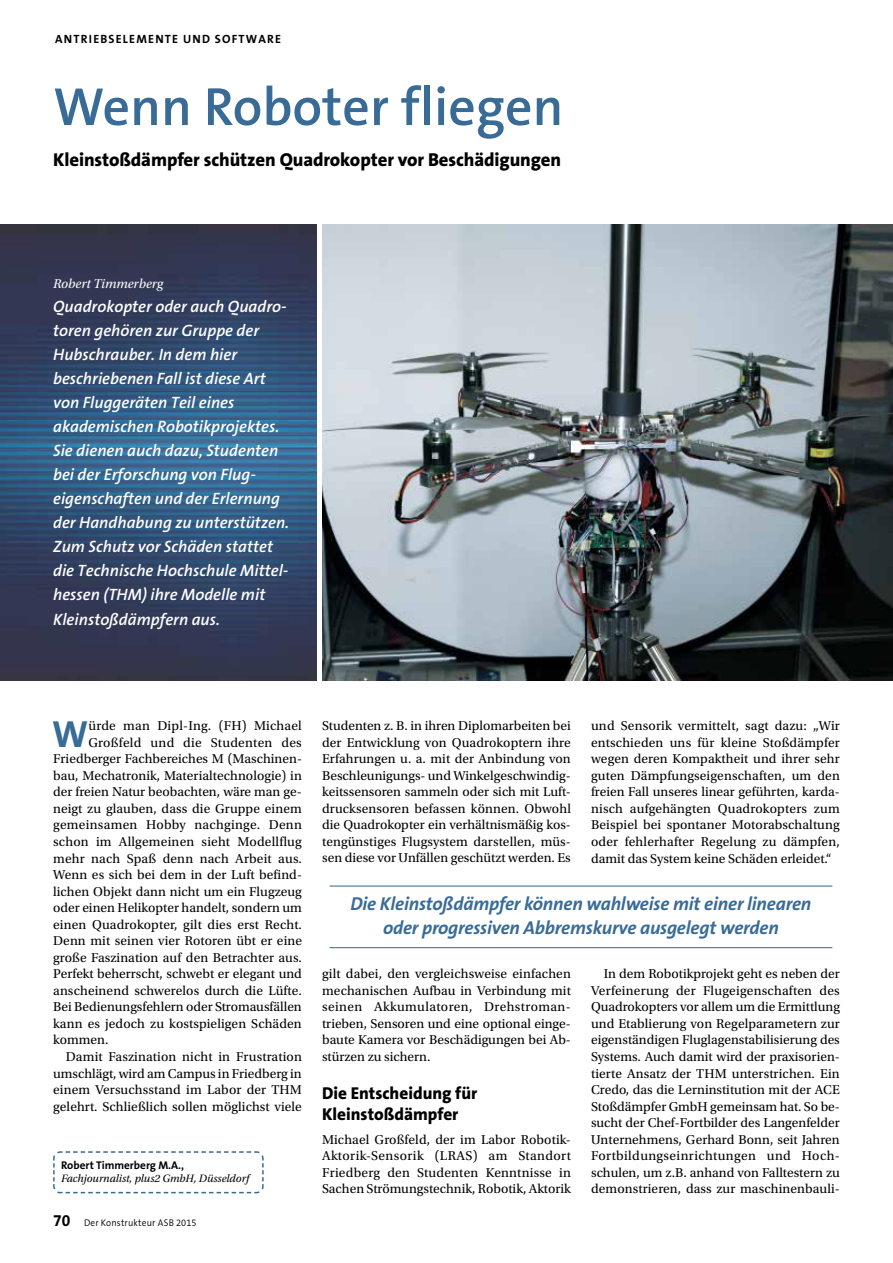
<style>
.page{position:relative;width:893px;height:1263px;background:#fff}
.page>*{position:absolute;margin:0;border:0;box-sizing:border-box;transform-origin:0 0}
.t1{font:600 54px "The Sans B6";color:#396b97}
.t2{font:700 37.95px "The Sans B7";color:#396b97}
.t3{font:italic 700 18.75px/24px "The Sans B7";letter-spacing:-.01em;color:#396b97;text-align:center}
.t4{font:800 18.75px "The Sans B8";letter-spacing:-.005em;color:#000}
.t5{font:800 17.25px/21px "The Sans B8";color:#000}
.t6{font:italic 600 16.5px/24px "The Sans B6";color:#fff}
.t7{font:700 16.5px "The Sans B7";color:#000;scale:.95 1}
.t8{font:13.5px/16.5px "Utopia Std";letter-spacing:.005em;color:#000;text-align:justify}
.t9{font:italic 13.5px "Utopia Std";color:#fff}
.t10{font:700 12px "The Sans B7";letter-spacing:.1em;color:#000}
.t11{font:italic 11.25px "Utopia Std";color:#000}
.t12{font:700 11.25px "The Sans B7";color:#000}
.t13{font:300 9.75px "The Sans B4";letter-spacing:.02em;color:#000;scale:.95 1}
</style>
<div class="page">
<img style="left:322px;top:225px;width:571px;height:455px">
<img style="left:0;top:225px;width:317px;height:455px">
<hr style="left:330px;top:885px;width:502px;height:1px;background:#396b97">
<hr style="left:330px;top:947px;width:502px;height:1px;background:#396b97">
<svg style="left:53px;top:1151px;width:211px;height:43px"></svg>
<p class="t10" style="left:55px;top:32px;width:227px">ANTRIEBSELEMENTE UND SOFTWARE</p>
<h1 class="t1" style="left:53px;top:78px;width:512px">Wenn Roboter fliegen</h1>
<h3 class="t4" style="left:53px;top:149px;width:509px">Kleinstoßdämpfer schützen Quadrokopter vor Beschädigungen</h3>
<p class="t9" style="left:53px;top:277px;width:112px">Robert Timmerberg</p>
<p class="t6" style="left:53px;top:295px;width:238px">Quadrokopter oder auch Quadro&shy;toren gehören zur Gruppe der<br>Hubschrauber. In dem hier beschriebenen Fall ist diese Art von Fluggeräten Teil eines akademischen Robotikprojektes.<br>Sie dienen auch dazu, Studenten bei der Erforschung von Flug&shy;eigenschaften und der Erlernung der Handhabung zu unterstützen.<br>Zum Schutz vor Schäden stattet die Technische Hochschule Mittel&shy;hessen (THM) ihre Modelle mit<br>Kleinstoßdämpfern aus.</p>
<h2 class="t2" style="left:52px;top:713px;width:38px">W</h2>
<p class="t8" style="left:88px;top:718px;width:215px">ürde man Dipl-Ing. (FH) Michael</p>
<p class="t8" style="left:88px;top:734px;width:215px">Großfeld und die Studenten des</p>
<p class="t8" style="left:53px;top:751px;width:250px">Friedberger Fachbereiches M (Maschinen-</p>
<p class="t8" style="left:53px;top:767px;width:250px">bau, Mechatronik, Materialtechnologie) in</p>
<p class="t8" style="left:53px;top:784px;width:250px">der freien Natur beobachten, wäre man ge-</p>
<p class="t8" style="left:53px;top:800px;width:250px">neigt zu glauben, dass die Gruppe einem</p>
<p class="t8" style="left:53px;top:817px;width:250px">gemeinsamen Hobby nachginge. Denn</p>
<p class="t8" style="left:53px;top:833px;width:250px">schon im Allgemeinen sieht Modellflug</p>
<p class="t8" style="left:53px;top:850px;width:250px">mehr nach Spaß denn nach Arbeit aus.</p>
<p class="t8" style="left:53px;top:867px;width:249px">Wenn es sich bei dem in der Luft befind-</p>
<p class="t8" style="left:53px;top:883px;width:250px">lichen Objekt dann nicht um ein Flugzeug</p>
<p class="t8" style="left:53px;top:900px;width:250px">oder einen Helikopter handelt, sondern um</p>
<p class="t8" style="left:53px;top:916px;width:250px">einen Quadrokopter, gilt dies erst Recht.</p>
<p class="t8" style="left:53px;top:933px;width:250px">Denn mit seinen vier Rotoren übt er eine</p>
<p class="t8" style="left:53px;top:949px;width:250px">große Faszination auf den Betrachter aus.</p>
<p class="t8" style="left:53px;top:966px;width:250px">Perfekt beherrscht, schwebt er elegant und</p>
<p class="t8" style="left:53px;top:982px;width:250px">anscheinend schwerelos durch die Lüfte.</p>
<p class="t8" style="left:53px;top:999px;width:250px">Bei Bedienungsfehlern oder Stromausfällen</p>
<p class="t8" style="left:53px;top:1015px;width:250px">kann es jedoch zu kostspieligen Schäden</p>
<p class="t8" style="left:53px;top:1032px;width:57px">kommen.</p>
<p class="t8" style="left:66px;top:1048px;width:238px">Damit Faszination nicht in Frustration</p>
<p class="t8" style="left:53px;top:1065px;width:250px">umschlägt, wird am Campus in Friedberg in</p>
<p class="t8" style="left:53px;top:1082px;width:250px">einem Versuchsstand im Labor der THM</p>
<p class="t8" style="left:53px;top:1098px;width:250px">gelehrt. Schließlich sollen möglichst viele</p>
<p class="t12" style="left:61px;top:1159px;width:125px">Robert Timmerberg M.A.,</p>
<p class="t11" style="left:61px;top:1173px;width:190px">Fachjournalist, plus2 GmbH, Düsseldorf</p>
<p class="t7" style="left:53px;top:1212px;width:20px">70</p>
<p class="t13" style="left:84px;top:1218px;width:120px">Der Konstrukteur ASB 2015</p>
<p class="t8" style="left:322px;top:718px;width:250px">Studenten z. B. in ihren Diplomarbeiten bei der Entwicklung von Quadrokoptern ihre Erfahrungen u. a. mit der Anbindung von Beschleunigungs- und Winkelgeschwindig&shy;keitssensoren sammeln oder sich mit Luft&shy;drucksensoren befassen können. Obwohl die Quadrokopter ein verhältnismäßig kos&shy;tengünstiges Flugsystem darstellen, müs&shy;sen diese vor Unfällen geschützt werden. Es</p>
<p class="t8" style="left:591px;top:718px;width:250px">und Sensorik vermittelt, sagt dazu: „Wir entschieden uns für kleine Stoßdämpfer wegen deren Kompaktheit und ihrer sehr guten Dämpfungseigenschaften, um den freien Fall unseres linear geführten, karda&shy;nisch aufgehängten Quadrokopters zum Beispiel bei spontaner Motorabschaltung oder fehlerhafter Regelung zu dämpfen, damit das System keine Schäden erleidet.“</p>
<h3 class="t3" style="left:350px;top:892px;width:462px">Die Kleinstoßdämpfer können wahlweise mit einer linearen oder progressiven Abbremskurve ausgelegt werden</h3>
<p class="t8" style="left:322px;top:966px;width:250px;text-align:left">gilt dabei, den vergleichsweise einfachen mechanischen Aufbau in Verbindung mit seinen Akkumulatoren, Drehstroman&shy;trieben, Sensoren und eine optional einge&shy;baute Kamera vor Beschädigungen bei Ab&shy;stürzen zu sichern.</p>
<p class="t5" style="left:322px;top:1083px;width:157px">Die Entscheidung für<br>Kleinstoßdämpfer</p>
<p class="t8" style="left:322px;top:1131px;width:250px">Michael Großfeld, der im Labor Robotik-Aktorik-Sensorik (LRAS) am Standort Friedberg den Studenten Kenntnisse in Sachen Strömungstechnik, Robotik, Aktorik</p>
<p class="t8" style="left:591px;top:966px;width:250px;text-align:left;text-indent:13px">In dem Robotikprojekt geht es neben der Verfeinerung der Flugeigenschaften des Quadrokopters vor allem um die Ermittlung und Etablierung von Regelparametern zur eigenständigen Fluglagenstabilisierung des Systems. Auch damit wird der praxisorien&shy;tierte Ansatz der THM unterstrichen. Ein Credo, das die Lerninstitution mit der ACE Stoßdämpfer GmbH gemeinsam hat. So be&shy;sucht der Chef-Fortbilder des Langenfelder Unternehmens, Gerhard Bonn, seit Jahren Fortbildungseinrichtungen und Hoch&shy;schulen, um z.B. anhand von Falltestern zu demonstrieren, dass zur maschinenbauli-</p>
</div>
